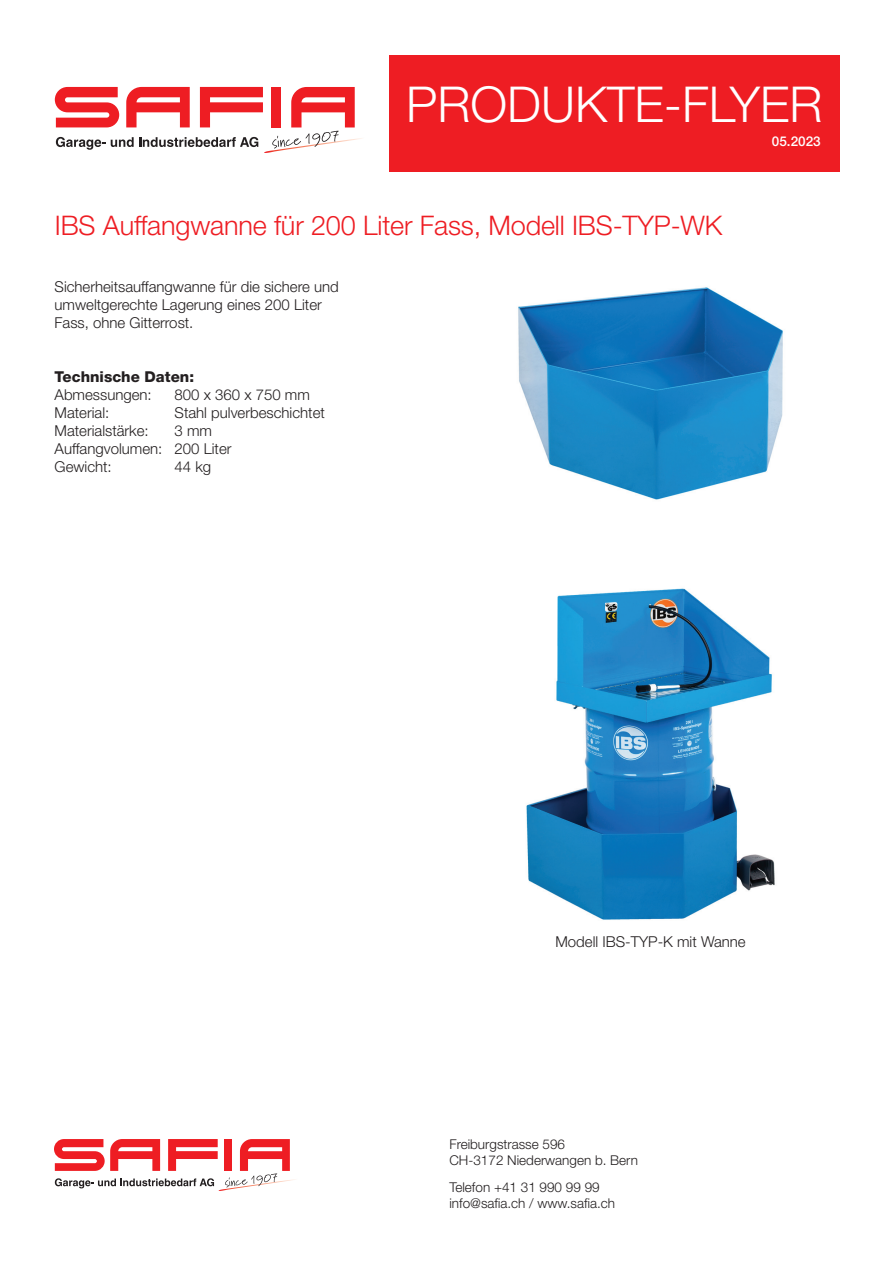
<style>
.page{position:relative;width:893px;height:1263px;background:#fff}
.page>*{position:absolute;margin:0;border:0;box-sizing:border-box;transform-origin:0 0}
.t1{font:300 49.5px "Helvetica Neue LT Std";color:#fff}
.t2{font:300 27px "Helvetica Neue LT Std";letter-spacing:-.005em;color:#ee1d23}
.t3{font:300 15px/18px "Helvetica Neue LT Std";color:#231f20}
.t4{font:800 15px "Helvetica Neue LT Std";color:#231f20}
.t5{font:300 13.5px/16.2px "Helvetica Neue LT Std";color:#231f20}
.t6{font:500 13.5px "Helvetica Neue LT Std";color:#fff}
</style>
<div class="page">
<svg style="left:55px;top:87px;width:307px;height:66px"></svg>
<div style="left:389px;top:55px;width:451px;height:117px;background:#ee1d23"></div>
<svg style="left:54px;top:1139px;width:241px;height:52px"></svg>
<img style="left:518px;top:287px;width:265px;height:213px">
<img style="left:526px;top:588px;width:249px;height:332px">
<h1 class="t1" style="left:406px;top:74px;width:418px">PRODUKTE-FLYER</h1>
<p class="t6" style="left:772px;top:133px;width:50px">05.2023</p>
<h2 class="t2" style="left:55px;top:209px;width:669px">IBS Auffangwanne für 200 Liter Fass, Modell IBS-TYP-WK</h2>
<p class="t3" style="left:55px;top:277px;width:286px">Sicherheitsauffangwanne für die sichere und umweltgerechte Lagerung eines 200 Liter<br>Fass, ohne Gitterrost.</p>
<p class="t4" style="left:55px;top:368px;width:141px">Technische Daten:</p>
<p class="t3" style="left:55px;top:385px;width:99px">Abmessungen:</p>
<p class="t3" style="left:175px;top:385px;width:137px">800 x 360 x 750 mm</p>
<p class="t3" style="left:55px;top:403px;width:56px">Material:</p>
<p class="t3" style="left:175px;top:403px;width:152px">Stahl pulverbeschichtet</p>
<p class="t3" style="left:55px;top:421px;width:96px">Materialstärke:</p>
<p class="t3" style="left:55px;top:421px;width:178px;text-indent:120px">3 mm<br>Auffangvolumen: 200 Liter<br>Gewicht:</p>
<p class="t3" style="left:175px;top:457px;width:38px">44 kg</p>
<p class="t3" style="left:555px;top:933px;width:192px">Modell IBS-TYP-K mit Wanne</p>
<p class="t5" style="left:449px;top:1135px;width:190px">Freiburgstrasse 596<br>CH-3172 Niederwangen b. Bern</p>
<p class="t5" style="left:449px;top:1178px;width:167px">Telefon +41 31 990 99 99 info@safia.ch / www.safia.ch</p>
</div>
